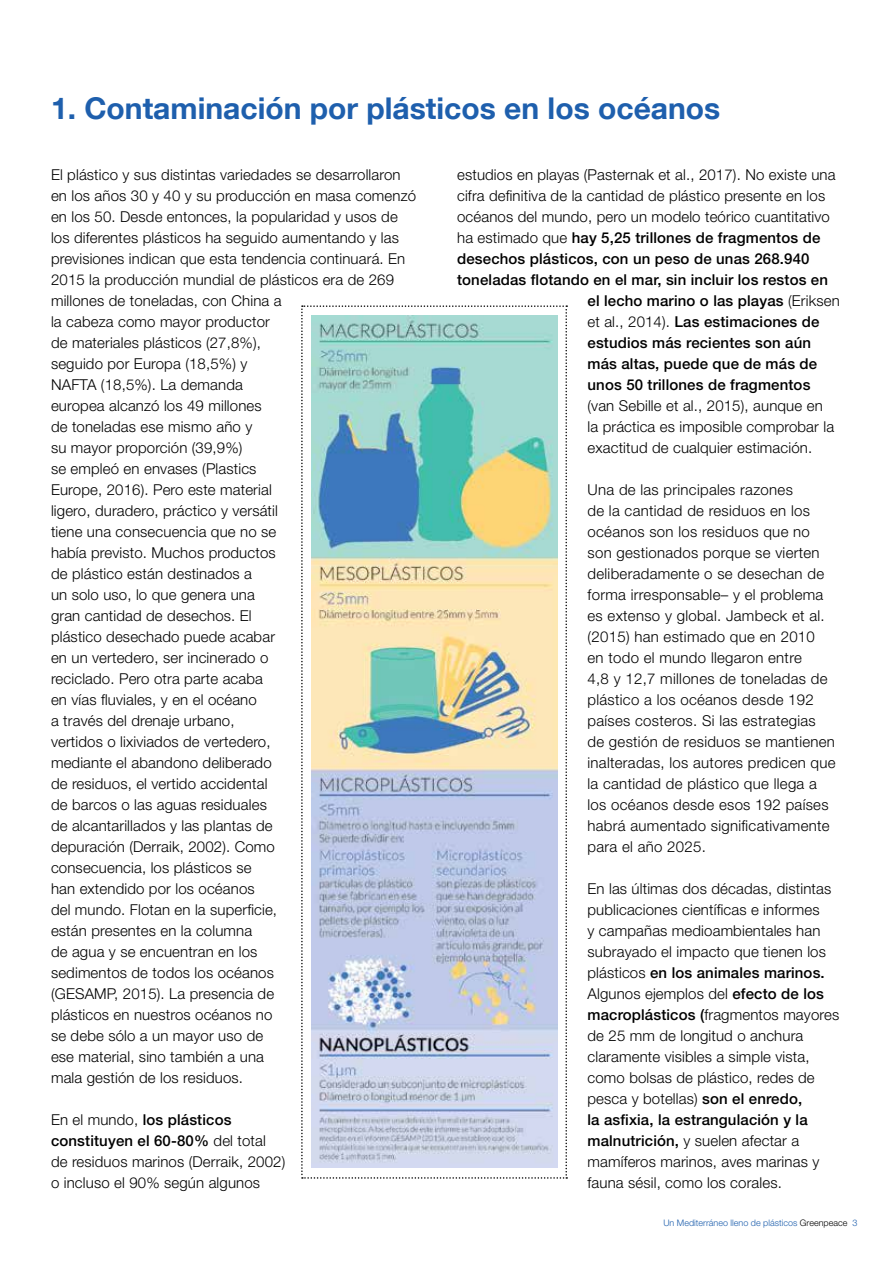
<style>
.page{position:relative;width:893px;height:1263px;background:#fff}
.page>*{position:absolute;margin:0;border:0;box-sizing:border-box;transform-origin:0 0}
.t1{font:700 30px "Helvetica Neue LT Com";color:#1e5fad}
.t2{font:300 15px/21px "Helvetica Neue LT Std";letter-spacing:.01em;color:#000}
.t3{font:500 15px/21px "Helvetica Neue LT";letter-spacing:.01em;color:#000}
.t4{font:300 9px "Helvetica Neue LT Std";color:#1e5fad}
.s1{font-family:"Helvetica Neue LT Std";font-weight:300}
.s2{font-family:"Helvetica Neue LT";font-weight:500}
.s3{color:#000}
</style>
<div class="page">
<svg style="left:301px;top:305px;width:266px;height:874px"></svg>
<img style="left:311px;top:316px;width:247px;height:851px">
<h1 class="t1" style="left:51px;top:89px;width:671px">1. Contaminación por plásticos en los océanos</h1>
<p class="t2" style="left:51px;top:164px;width:367px">El plástico y sus distintas variedades se desarrollaron en los años 30 y 40 y su producción en masa comenzó en los 50. Desde entonces, la popularidad y usos de los diferentes plásticos ha seguido aumentando y las previsiones indican que esta tendencia continuará. En 2015 la producción mundial de plásticos era de 269 millones de toneladas, con China a<br>la cabeza como mayor productor<br>de materiales plásticos (27,8%),<br>seguido por Europa (18,5%) y<br>NAFTA (18,5%). La demanda<br>europea alcanzó los 49 millones<br>de toneladas ese mismo año y<br>su mayor proporción (39,9%)<br>se empleó en envases (Plastics<br>Europe, 2016). Pero este material<br>ligero, duradero, práctico y versátil<br>tiene una consecuencia que no se<br>había previsto. Muchos productos<br>de plástico están destinados a<br>un solo uso, lo que genera una<br>gran cantidad de desechos. El<br>plástico desechado puede acabar<br>en un vertedero, ser incinerado o<br>reciclado. Pero otra parte acaba<br>en vías fluviales, y en el océano<br>a través del drenaje urbano,<br>vertidos o lixiviados de vertedero,<br>mediante el abandono deliberado<br>de residuos, el vertido accidental<br>de barcos o las aguas residuales<br>de alcantarillados y las plantas de<br>depuración (Derraik, 2002). Como<br>consecuencia, los plásticos se<br>han extendido por los océanos<br>del mundo. Flotan en la superficie,<br>están presentes en la columna<br>de agua y se encuentran en los<br>sedimentos de todos los océanos<br>(GESAMP, 2015). La presencia de<br>plásticos en nuestros océanos no<br>se debe sólo a un mayor uso de<br>ese material, sino también a una<br>mala gestión de los residuos.</p>
<p class="t3" style="left:51px;top:1109px;width:216px"><span class="s1">En el mundo,</span> los plásticos constituyen el 60-80% <span class="s1">del total</span></p>
<p class="t2" style="left:51px;top:1151px;width:236px">de residuos marinos (Derraik, 2002) o incluso el 90% según algunos</p>
<p class="t2" style="left:457px;top:164px;width:380px">estudios en playas (Pasternak et al., 2017). No existe una cifra definitiva de la cantidad de plástico presente en los océanos del mundo, pero un modelo teórico cuantitativo</p>
<p class="t3" style="left:457px;top:227px;width:365px"><span class="s1">ha estimado que</span> hay 5,25 trillones de fragmentos de</p>
<p class="t3" style="left:457px;top:248px;width:354px">desechos plásticos, con un peso de unas 268.940</p>
<p class="t3" style="left:457px;top:269px;width:372px">toneladas flotando en el mar, sin incluir los restos en</p>
<p class="t3" style="left:587px;top:290px;width:254px">el lecho marino o las playas <span class="s1">(Eriksen</span></p>
<p class="t3" style="left:587px;top:311px;width:234px"><span class="s1">et al., 2014).</span> Las estimaciones de</p>
<p class="t3" style="left:587px;top:332px;width:225px">estudios más recientes son aún</p>
<p class="t3" style="left:587px;top:353px;width:231px">más altas, puede que de más de</p>
<p class="t3" style="left:587px;top:374px;width:224px">unos 50 trillones de fragmentos</p>
<p class="t2" style="left:587px;top:395px;width:248px">(van Sebille et al., 2015), aunque en la práctica es imposible comprobar la exactitud de cualquier estimación.</p>
<p class="t2" style="left:587px;top:479px;width:250px">Una de las principales razones<br>de la cantidad de residuos en los océanos son los residuos que no son gestionados porque se vierten deliberadamente o se desechan de forma irresponsable– y el problema es extenso y global. Jambeck et al. (2015) han estimado que en 2010<br>en todo el mundo llegaron entre<br>4,8 y 12,7 millones de toneladas de plástico a los océanos desde 192 países costeros. Si las estrategias de gestión de residuos se mantienen inalteradas, los autores predicen que la cantidad de plástico que llega a los océanos desde esos 192 países habrá aumentado significativamente para el año 2025.</p>
<p class="t2" style="left:587px;top:878px;width:245px">En las últimas dos décadas, distintas publicaciones científicas e informes<br>y campañas medioambientales han subrayado el impacto que tienen los</p>
<p class="t3" style="left:587px;top:962px;width:239px"><span class="s1">plásticos</span> en los animales marinos.</p>
<p class="t2" style="left:587px;top:983px;width:253px">Algunos ejemplos del <span class="s2">efecto de los macroplásticos (</span>fragmentos mayores de 25 mm de longitud o anchura claramente visibles a simple vista, como bolsas de plástico, redes de pesca y botellas) <span class="s2">son el enredo,</span></p>
<p class="t3" style="left:587px;top:1109px;width:222px">la asfixia, la estrangulación y la</p>
<p class="t2" style="left:587px;top:1130px;width:233px"><span class="s2">malnutrición,</span> y suelen afectar a mamíferos marinos, aves marinas y fauna sésil, como los corales.</p>
<p class="t4" style="left:663px;top:1217px;width:196px">Un Mediterráneo lleno de plásticos <span class="s3">Greenpeace</span> 3</p>
</div>
